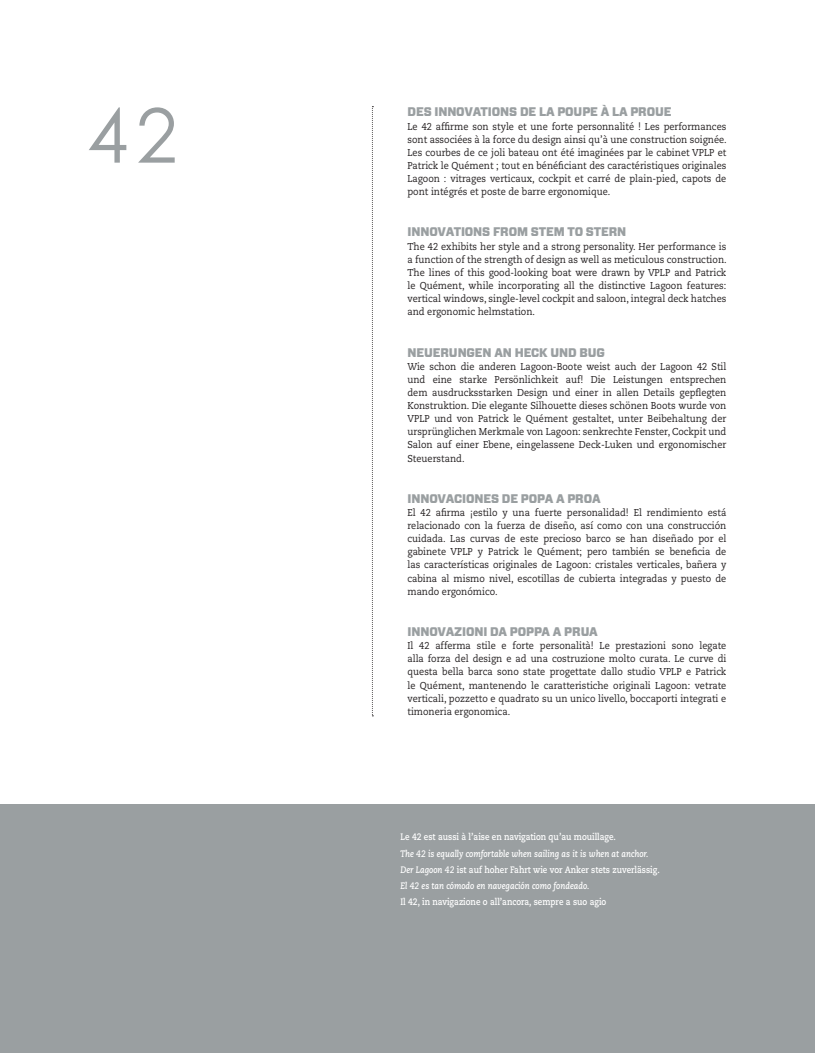
<style>
.page{position:relative;width:815px;height:1053px;background:#fff}
.page>*{position:absolute;margin:0;border:0;box-sizing:border-box;transform-origin:0 0}
.t1{font:75px "Century Gothic";color:#9a9fa1}
.t2{font:900 12.5px "Forza";letter-spacing:-.01em;color:#9a9fa1;scale:.91 1}
.t3{font:10px/13.1px "Caecilia";color:#231f20;text-align:justify;scale:.92 1}
.t4{font:italic 700 9.38px/16.2px "Caecilia";color:#fff;scale:.86 1}
.t5{font:700 9.38px "Caecilia";color:#fff;scale:.86 1}
.s1{font-style:normal}
</style>
<div class="page">
<div style="left:0;top:804px;width:815px;height:248px;background:#9a9fa1"></div>
<svg style="left:372px;top:106px;width:1px;height:610px"></svg>
<h1 class="t1" style="left:87px;top:90px;width:92px">42</h1>
<p class="t2" style="left:407px;top:104px;width:292px">DES INNOVATIONS DE LA POUPE À LA PROUE</p>
<p class="t3" style="left:407px;top:120px;width:348px">Le 42 affirme son style et une forte personnalité ! Les performances sont associées à la force du design ainsi qu’à une construction soignée.<br>Les courbes de ce joli bateau ont été imaginées par le cabinet VPLP et Patrick le Quément ; tout en bénéficiant des caractéristiques originales Lagoon : vitrages verticaux, cockpit et carré de plain-pied, capots de pont intégrés et poste de barre ergonomique.</p>
<p class="t2" style="left:407px;top:224px;width:242px">INNOVATIONS FROM STEM TO STERN</p>
<p class="t3" style="left:407px;top:240px;width:348px">The 42 exhibits her style and a strong personality. Her performance is a function of the strength of design as well as meticulous construction.<br>The lines of this good-looking boat were drawn by VPLP and Patrick le Quément, while incorporating all the distinctive Lagoon features: vertical windows, single-level cockpit and saloon, integral deck hatches and ergonomic helmstation.</p>
<p class="t2" style="left:407px;top:344px;width:219px">NEUERUNGEN AN HECK UND BUG</p>
<p class="t3" style="left:407px;top:360px;width:348px">Wie schon die anderen Lagoon-Boote weist auch der Lagoon 42 Stil und eine starke Persönlichkeit auf! Die Leistungen entsprechen dem ausdrucksstarken Design und einer in allen Details gepflegten Konstruktion. Die elegante Silhouette dieses schönen Boots wurde von VPLP und von Patrick le Quément gestaltet, unter Beibehaltung der ursprünglichen Merkmale von Lagoon: senkrechte Fenster, Cockpit und Salon auf einer Ebene, eingelassene Deck-Luken und ergonomischer Steuerstand.</p>
<p class="t2" style="left:407px;top:490px;width:214px">INNOVACIONES DE POPA A PROA</p>
<p class="t3" style="left:407px;top:506px;width:348px">El 42 afirma ¡estilo y una fuerte personalidad! El rendimiento está relacionado con la fuerza de diseño, así como con una construcción cuidada. Las curvas de este precioso barco se han diseñado por el gabinete VPLP y Patrick le Quément; pero también se beneficia de las características originales de Lagoon: cristales verticales, bañera y cabina al mismo nivel, escotillas de cubierta integradas y puesto de mando ergonómico.</p>
<p class="t2" style="left:407px;top:623px;width:211px">INNOVAZIONI DA POPPA A PRUA</p>
<p class="t3" style="left:407px;top:639px;width:348px">Il 42 afferma stile e forte personalità! Le prestazioni sono legate alla forza del design e ad una costruzione molto curata. Le curve di questa bella barca sono state progettate dallo studio VPLP e Patrick le Quément, mantenendo le caratteristiche originali Lagoon: vetrate verticali, pozzetto e quadrato su un unico livello, boccaporti integrati e timoneria ergonomica.</p>
<p class="t5" style="left:400px;top:831px;width:252px">Le 42 est aussi à l’aise en navigation qu’au mouillage.</p>
<p class="t4" style="left:400px;top:845px;width:303px">The 42 is equally comfortable when sailing as it is when at anchor.<br>Der Lagoon 42 <span class="s1">ist auf hoher Fahrt wie vor Anker stets zuverlässig.<br></span>El 42 es tan cómodo en navegación como fondeado.</p>
<p class="t5" style="left:400px;top:896px;width:241px">Il 42, in navigazione o all’ancora, sempre a suo agio</p>
</div>
